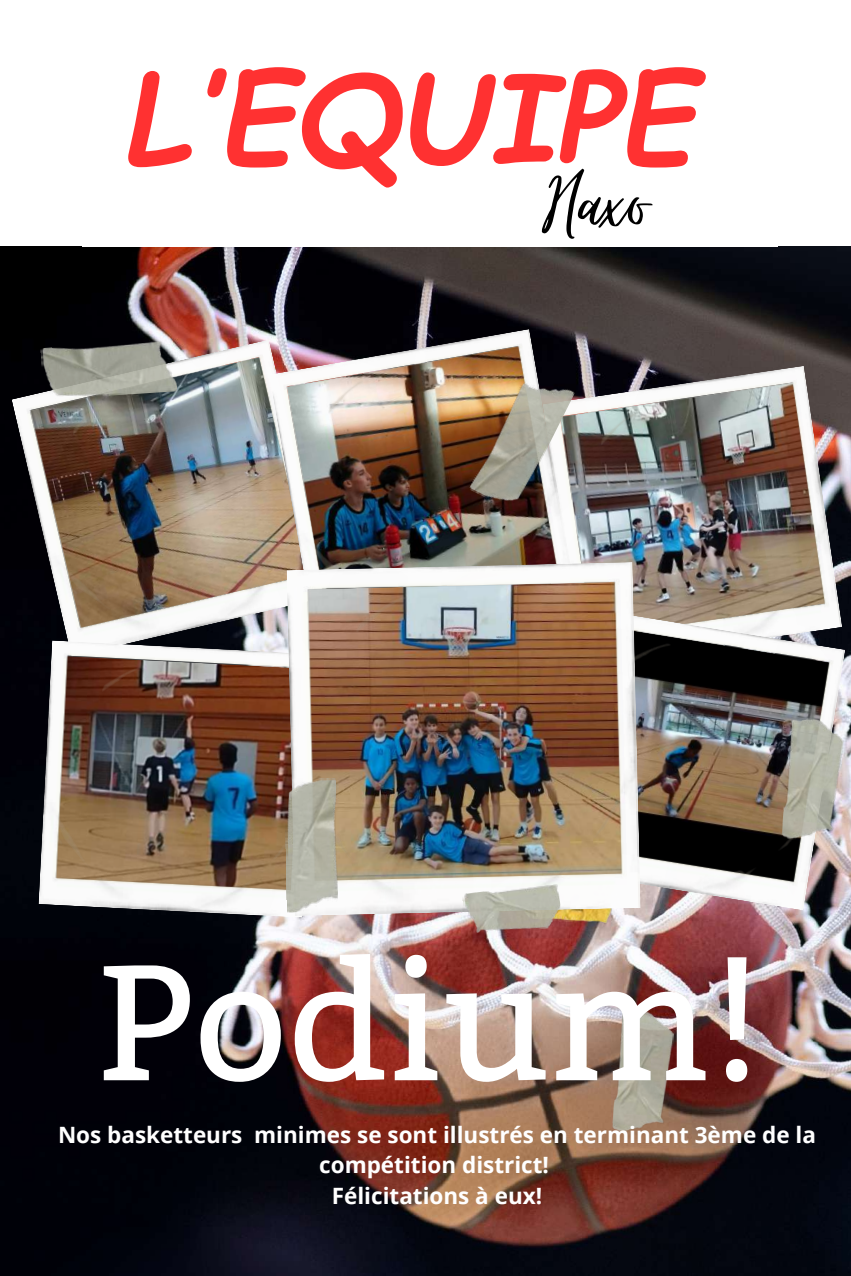
<style>
.page{position:relative;width:851px;height:1276px;background:#fff}
.page>*{position:absolute;margin:0;border:0;box-sizing:border-box;transform-origin:0 0}
.t1{font:163.95px "Kadwa";color:#fff}
.t2{font:italic 700 120.6px "Comic Sans MS";color:#ff3131}
.t3{font:96.9px "Virtual";color:#000}
.t4{font:700 22.5px/30.3px "Open Sans";color:#fff;text-align:center}
</style>
<div class="page">
<img style="left:0;top:247px;width:850px;height:1029px">
<img style="left:563px;top:910px;width:80px;height:17px">
<img style="left:12px;top:340px;width:274px;height:316px">
<img style="left:38px;top:640px;width:278px;height:278px">
<img style="left:574px;top:366px;width:268px;height:242px">
<img style="left:640px;top:608px;width:205px;height:302px">
<img style="left:269px;top:329px;width:305px;height:306px">
<img style="left:286px;top:562px;width:354px;height:354px">
<img style="left:40px;top:340px;width:137px;height:60px">
<img style="left:468px;top:369px;width:107px;height:143px">
<img style="left:461px;top:883px;width:102px;height:55px">
<img style="left:781px;top:717px;width:63px;height:125px">
<img style="left:284px;top:778px;width:54px;height:134px">
<img style="left:612px;top:1010px;width:63px;height:125px">
<h2 class="t2" style="left:125px;top:29px;width:570px">L’EQUIPE</h2>
<h3 class="t3" style="left:543px;top:152px;width:106px">Haxo</h3>
<h1 class="t1" style="left:97px;top:928px;width:667px">Podium!</h1>
<p class="t4" style="left:58px;top:1119px;width:759px">Nos basketteurs minimes se sont illustrés en terminant 3ème de la compétition district!<br>Félicitations à eux!</p>
</div>
